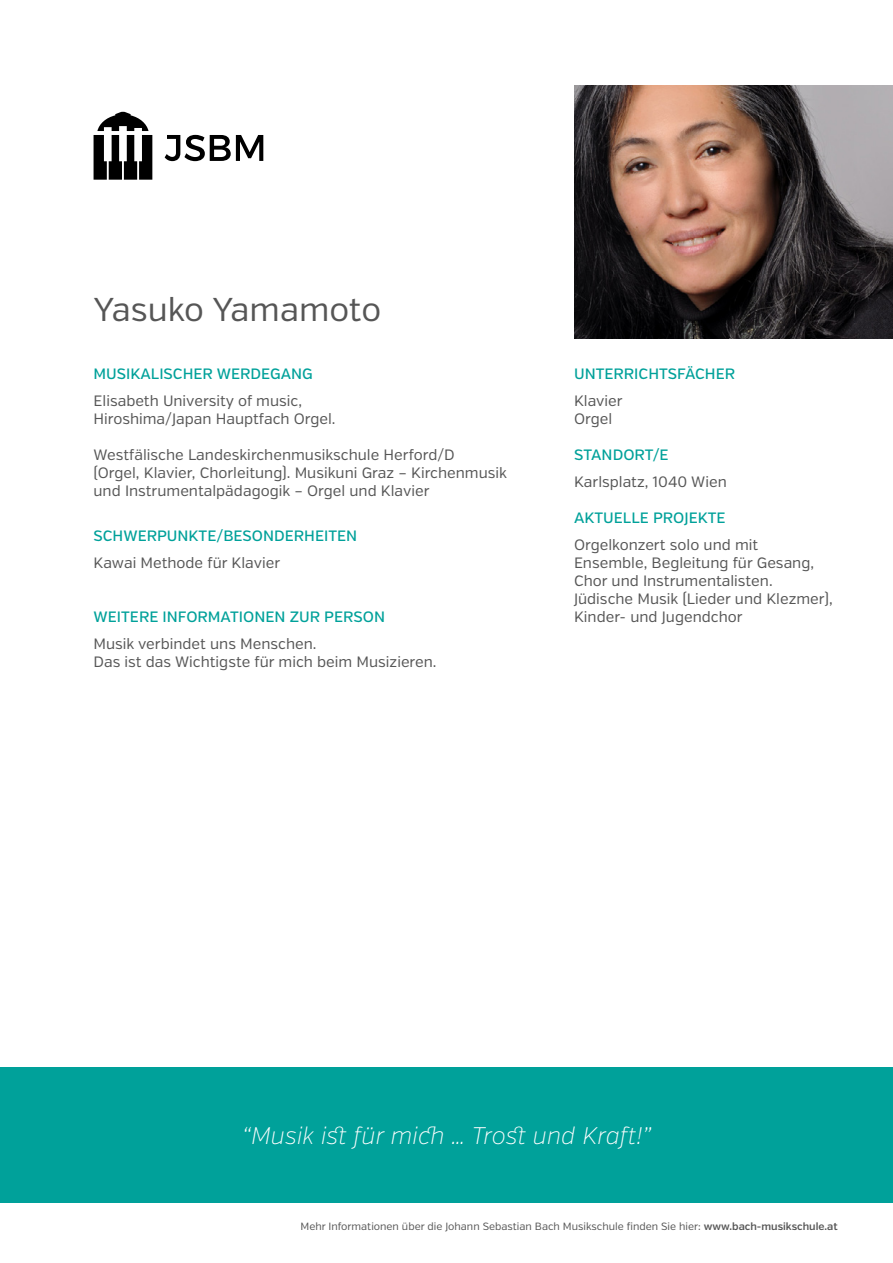
<style>
.page{position:relative;width:893px;height:1263px;background:#fff}
.page>*{position:absolute;margin:0;border:0;box-sizing:border-box;transform-origin:0 0}
.Name{font:33px "Verb";color:#565656}
.Satz_gross{font:italic 200 24px "Verb";color:#fff}
.Text{font:15px/18px "Verb";color:#565656}
.Headline{font:500 15px "Verb";color:#00a19a}
.t1{font:10.5px "Verb";color:#565656}
.s1{font-weight:600}
</style>
<div class="page">
<svg style="left:165px;top:135px;width:98px;height:26px"></svg>
<svg style="left:94px;top:112px;width:58px;height:68px"></svg>
<div style="left:0;top:1068px;width:893px;height:135px;background:#00a19a"></div>
<img style="left:574px;top:85px;width:319px;height:254px">
<p class="Name" style="left:94px;top:289px;width:289px">Yasuko Yamamoto</p>
<p class="Headline" style="left:94px;top:365px;width:221px">MUSIKALISCHER WERDEGANG</p>
<p class="Text" style="left:94px;top:392px;width:244px">Elisabeth University of music,<br>Hiroshima/Japan Hauptfach Orgel.</p>
<p class="Text" style="left:94px;top:446px;width:415px">Westfälische Landeskirchenmusikschule Herford/D<br>(Orgel, Klavier, Chorleitung). Musikuni Graz – Kirchenmusik und Instrumentalpädagogik – Orgel und Klavier</p>
<p class="Headline" style="left:94px;top:527px;width:265px">SCHWERPUNKTE/BESONDERHEITEN</p>
<p class="Text" style="left:94px;top:554px;width:188px">Kawai Methode für Klavier</p>
<p class="Headline" style="left:94px;top:608px;width:293px">WEITERE INFORMATIONEN ZUR PERSON</p>
<p class="Text" style="left:94px;top:635px;width:225px">Musik verbindet uns Menschen.</p>
<p class="Text" style="left:94px;top:653px;width:344px">Das ist das Wichtigste für mich beim Musizieren.</p>
<p class="Headline" style="left:574px;top:365px;width:163px">UNTERRICHTSFÄCHER</p>
<p class="Text" style="left:574px;top:392px;width:50px">Klavier</p>
<p class="Text" style="left:574px;top:410px;width:40px">Orgel</p>
<p class="Headline" style="left:574px;top:446px;width:96px">STANDORT/E</p>
<p class="Text" style="left:574px;top:473px;width:154px">Karlsplatz, 1040 Wien</p>
<p class="Headline" style="left:574px;top:509px;width:153px">AKTUELLE PROJEKTE</p>
<p class="Text" style="left:574px;top:536px;width:186px">Orgelkonzert solo und mit</p>
<p class="Text" style="left:574px;top:554px;width:242px">Ensemble, Begleitung für Gesang,<br>Chor und Instrumentalisten.</p>
<p class="Text" style="left:574px;top:590px;width:260px">Jüdische Musik (Lieder und Klezmer),<br>Kinder- und Jugendchor</p>
<p class="Satz_gross" style="left:242px;top:1121px;width:411px">“Musik ist für mich … Trost und Kraft!”</p>
<p class="t1" style="left:301px;top:1220px;width:539px">Mehr Informationen über die Johann Sebastian Bach Musikschule finden Sie hier: <span class="s1">www.bach-musikschule.at</span></p>
</div>
